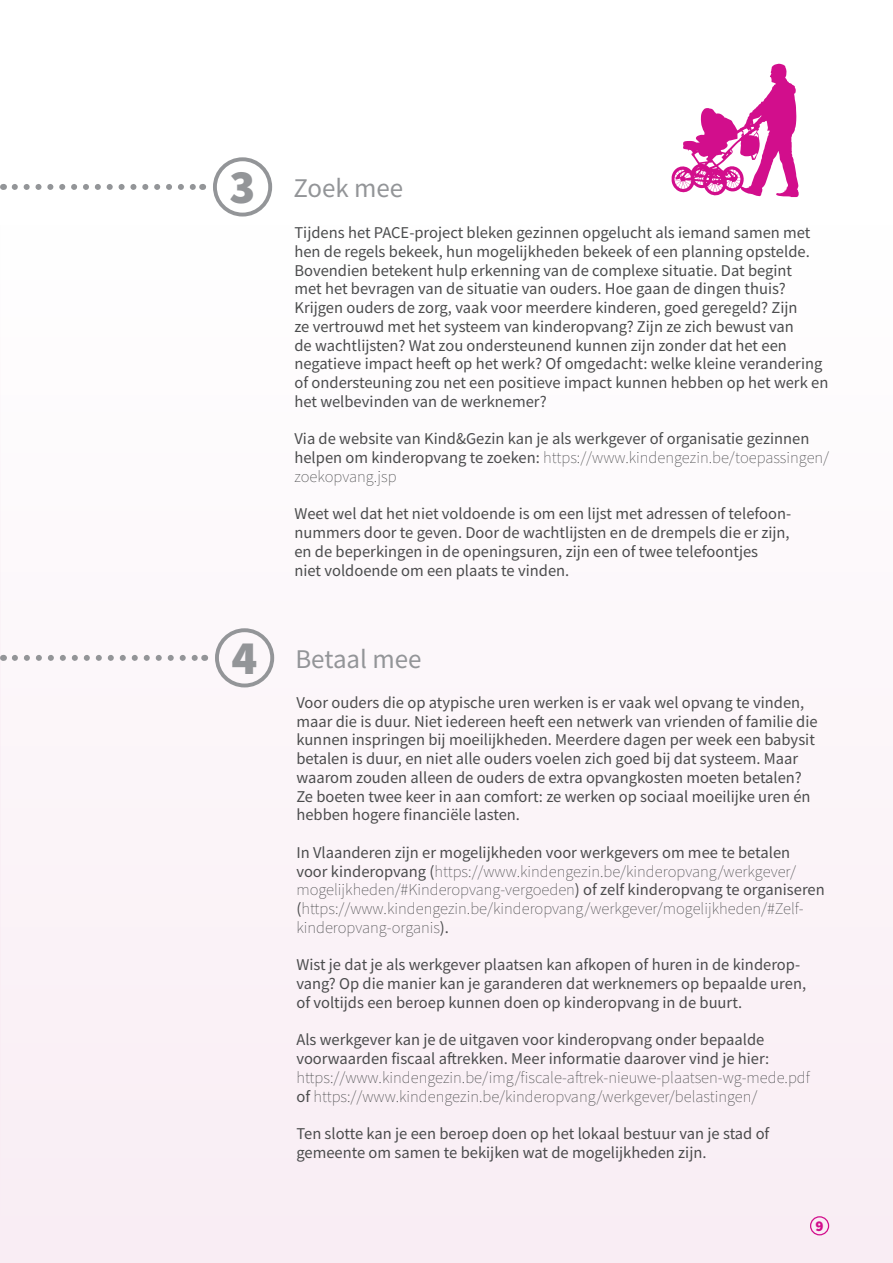
<style>
.page{position:relative;width:893px;height:1263px;background:#fff}
.page>*{position:absolute;margin:0;border:0;box-sizing:border-box;transform-origin:0 0}
.t1{font:27px "Source Sans Pro";color:#939598}
.t2{font:16.5px/18.8px "Source Sans Pro";color:#4b4c4d}
.t3{font:200 16.5px/18.8px "Source Sans Pro";color:#4b4c4d}
.t4{font:900 15px "Source Sans Pro";color:#d20e8c}
.s1{font-weight:900;font-size:48px}
.s2{font-weight:200}
.s3{font-weight:400}
</style>
<div class="page">
<div style="left:0;top:225px;width:893px;height:1038px;background:#fcf6f9"></div>
<div style="left:810px;top:1216px;width:19px;height:19px;border:1px solid #d20e8c;border-radius:50%"></div>
<div style="left:215px;top:628px;width:59px;height:59px;border:4px solid #939598;border-radius:50%"></div>
<svg style="left:15px;top:655px;width:183px;height:6px"></svg>
<div style="left:213px;top:157px;width:59px;height:59px;border:4px solid #939598;border-radius:50%"></div>
<svg style="left:15px;top:184px;width:181px;height:6px"></svg>
<svg style="left:672px;top:64px;width:127px;height:133px"></svg>
<h1 class="t1" style="left:230px;top:171px;width:175px"><span class="s1">3</span> Zoek mee</h1>
<p class="t2" style="left:294px;top:223px;width:535px">Tijdens het PACE-project bleken gezinnen opgelucht als iemand samen met hen de regels bekeek, hun mogelijkheden bekeek of een planning opstelde.<br>Bovendien betekent hulp erkenning van de complexe situatie. Dat begint<br>met het bevragen van de situatie van ouders. Hoe gaan de dingen thuis?<br>Krijgen ouders de zorg, vaak voor meerdere kinderen, goed geregeld? Zijn<br>ze vertrouwd met het systeem van kinderopvang? Zijn ze zich bewust van<br>de wachtlijsten? Wat zou ondersteunend kunnen zijn zonder dat het een negatieve impact heeft op het werk? Of omgedacht: welke kleine verandering of ondersteuning zou net een positieve impact kunnen hebben op het werk en het welbevinden van de werknemer?</p>
<p class="t2" style="left:294px;top:429px;width:536px">Via de website van Kind&amp;Gezin kan je als werkgever of organisatie gezinnen helpen om kinderopvang te zoeken: <span class="s2">https://www.kindengezin.be/toepassingen/ zoekopvang.jsp</span></p>
<p class="t2" style="left:294px;top:504px;width:498px">Weet wel dat het niet voldoende is om een lijst met adressen of telefoon&shy;nummers door te geven. Door de wachtlijsten en de drempels die er zijn, en de beperkingen in de openingsuren, zijn een of twee telefoontjes<br>niet voldoende om een plaats te vinden.</p>
<h1 class="t1" style="left:232px;top:642px;width:192px"><span class="s1">4</span> Betaal mee</h1>
<p class="t2" style="left:296px;top:693px;width:523px">Voor ouders die op atypische uren werken is er vaak wel opvang te vinden, maar die is duur. Niet iedereen heeft een netwerk van vrienden of familie die kunnen inspringen bij moeilijkheden. Meerdere dagen per week een babysit betalen is duur, en niet alle ouders voelen zich goed bij dat systeem. Maar waarom zouden alleen de ouders de extra opvangkosten moeten betalen?<br>Ze boeten twee keer in aan comfort: ze werken op sociaal moeilijke uren én hebben hogere financiële lasten.</p>
<p class="t3" style="left:296px;top:843px;width:530px"><span class="s3">In Vlaanderen zijn er mogelijkheden voor werkgevers om mee te betalen voor kinderopvang (</span>https://www.kindengezin.be/kinderopvang/werkgever/ mogelijkheden/#Kinderopvang-vergoeden<span class="s3">) of zelf kinderopvang te organiseren (</span>https://www.kindengezin.be/kinderopvang/werkgever/mogelijkheden/#Zelf&shy;kinderopvang-organis<span class="s3">).</span></p>
<p class="t2" style="left:296px;top:955px;width:511px">Wist je dat je als werkgever plaatsen kan afkopen of huren in de kinderop&shy;vang? Op die manier kan je garanderen dat werknemers op bepaalde uren, of voltijds een beroep kunnen doen op kinderopvang in de buurt.</p>
<p class="t2" style="left:296px;top:1030px;width:474px">Als werkgever kan je de uitgaven voor kinderopvang onder bepaalde voorwaarden fiscaal aftrekken. Meer informatie daarover vind je hier:</p>
<p class="t3" style="left:296px;top:1068px;width:515px">https://www.kindengezin.be/img/fiscale-aftrek-nieuwe-plaatsen-wg-mede.pdf <span class="s3">of</span> https://www.kindengezin.be/kinderopvang/werkgever/belastingen/</p>
<p class="t2" style="left:296px;top:1124px;width:475px">Ten slotte kan je een beroep doen op het lokaal bestuur van je stad of gemeente om samen te bekijken wat de mogelijkheden zijn.</p>
<p class="t4" style="left:815px;top:1215px;width:10px">9</p>
</div>
